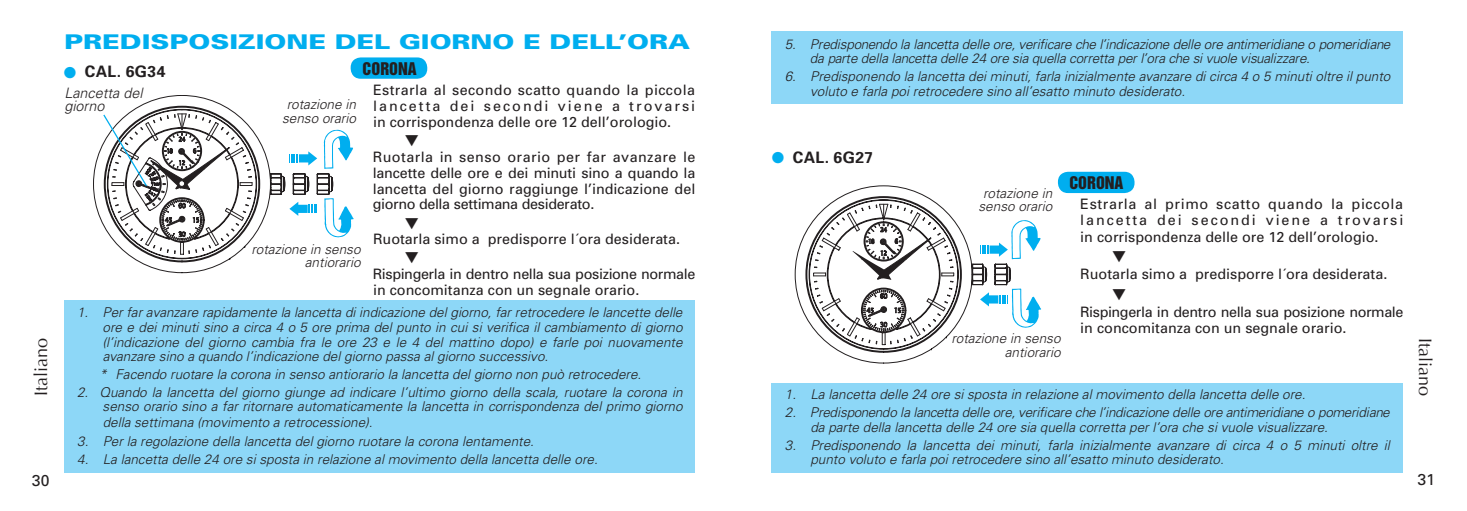
<style>
.page{position:relative;width:1467px;height:511px;background:#fff}
.page>*{position:absolute;margin:0;border:0;box-sizing:border-box;transform-origin:0 0}
.t1{font:900 20.25px "Univers";color:#00aeef;scale:1.3 1}
.t2{font:18px "Optima";color:#231f20}
.t3{font:15.97px "Helvetica Inserat";color:#231f20}
.t4{font:700 15.75px "Univers";letter-spacing:.025em;color:#231f20}
.t5{font:15.75px "Univers";color:#231f20}
.t6{font:14.4px/16px "Univers";color:#231f20;text-align:justify}
.t7{font:14.4px/16px "Univers";letter-spacing:-.02em;color:#231f20}
.t8{font:italic 300 14.4px/13.5px "Univers";color:#231f20}
.t9{font:italic 300 13.5px/14.6px "Univers";color:#231f20}
.s1{color:#00aeef}
</style>
<div class="page">
<svg style="left:93px;top:95px;width:177px;height:178px"></svg>
<div style="left:65px;top:300px;width:630px;height:172px;background:#8dd7f7"></div>
<svg style="left:102px;top:113px;width:151px;height:142px"></svg>
<div style="left:351px;top:57px;width:76px;height:22px;background:#00aeef;border-radius:10px"></div>
<svg style="left:795px;top:185px;width:177px;height:178px"></svg>
<svg style="left:813px;top:203px;width:141px;height:142px"></svg>
<div style="left:772px;top:383px;width:631px;height:89px;background:#8dd7f7"></div>
<div style="left:1058px;top:172px;width:77px;height:21px;background:#00aeef;border-radius:10px"></div>
<svg style="left:270px;top:130px;width:84px;height:107px"></svg>
<svg style="left:972px;top:220px;width:69px;height:107px"></svg>
<div style="left:772px;top:31px;width:631px;height:73px;background:#8dd7f7"></div>
<h1 class="t1" style="left:64px;top:30px;width:483px">PREDISPOSIZIONE DEL GIORNO E DELL’ORA</h1>
<p class="t8" style="left:64px;top:86px;width:80px">Lancetta del giorno</p>
<p class="t9" style="left:810px;top:37px;width:582px;text-indent:-25px">5. Predisponendo la lancetta delle ore, verificare che l’indicazione delle ore antimeridiane o pomeridiane da parte della lancetta delle 24 ore sia quella corretta per l’ora che si vuole visualizzare.</p>
<p class="t9" style="left:810px;top:69px;width:582px;text-indent:-25px">6. Predisponendo la lancetta dei minuti, farla inizialmente avanzare di circa 4 o 5 minuti oltre il punto voluto e farla poi retrocedere sino all’esatto minuto desiderato.</p>
<p class="t3" style="left:363px;top:59px;width:56px">CORONA</p>
<p class="t6" style="left:373px;top:82px;width:324px">Estrarla al secondo scatto quando la piccola lancetta dei secondi viene a trovarsi in corrispondenza delle ore 12 dell’orologio.</p>
<p class="t6" style="left:373px;top:148px;width:324px">Ruotarla in senso orario per far avanzare le lancette delle ore e dei minuti sino a quando la lancetta del giorno raggiunge l’indicazione del giorno della settimana desiderato.</p>
<p class="t6" style="left:373px;top:231px;width:309px">Ruotarla simo a predisporre l´ora desiderata.</p>
<p class="t7" style="left:373px;top:266px;width:324px">Rispingerla in dentro nella sua posizione normale in concomitanza con un segnale orario.</p>
<p class="t9" style="left:103px;top:305px;width:582px;text-align:justify;text-indent:-26px">1. Per far avanzare rapidamente la lancetta di indicazione del giorno, far retrocedere le lancette delle ore e dei minuti sino a circa 4 o 5 ore prima del punto in cui si verifica il cambiamento di giorno (l’indicazione del giorno cambia fra le ore 23 e le 4 del mattino dopo) e farle poi nuovamente avanzare sino a quando l’indicazione del giorno passa al giorno successivo.</p>
<p class="t9" style="left:99px;top:366px;width:543px">* Facendo ruotare la corona in senso antiorario la lancetta del giorno non può retrocedere.</p>
<p class="t9" style="left:103px;top:384px;width:581px;line-height:15.3px;text-align:justify;text-indent:-25px">2. Quando la lancetta del giorno giunge ad indicare l’ultimo giorno della scala, ruotare la corona in senso orario sino a far ritornare automaticamente la lancetta in corrispondenza del primo giorno della settimana (movimento a retrocessione).</p>
<p class="t9" style="left:77px;top:433px;width:458px">3. Per la regolazione della lancetta del giorno ruotare la corona lentamente.</p>
<p class="t9" style="left:77px;top:451px;width:522px">4. La lancetta delle 24 ore si sposta in relazione al movimento della lancetta delle ore.</p>
<p class="t4" style="left:64px;top:62px;width:103px"><span class="s1">●</span> CAL. 6G34</p>
<p class="t9" style="left:282px;top:98px;width:75px;line-height:13.5px;text-align:center">rotazione in senso orario</p>
<p class="t4" style="left:772px;top:148px;width:103px"><span class="s1">●</span> CAL. 6G27</p>
<p class="t3" style="left:1069px;top:173px;width:56px">CORONA</p>
<p class="t6" style="left:1080px;top:196px;width:325px">Estrarla al primo scatto quando la piccola lancetta dei secondi viene a trovarsi in corrispondenza delle ore 12 dell’orologio.</p>
<p class="t6" style="left:1080px;top:266px;width:309px">Ruotarla simo a predisporre l´ora desiderata.</p>
<p class="t7" style="left:1080px;top:304px;width:325px">Rispingerla in dentro nella sua posizione normale in concomitanza con un segnale orario.</p>
<p class="t9" style="left:979px;top:186px;width:75px;line-height:13.5px;text-align:center">rotazione in senso orario</p>
<p class="t9" style="left:251px;top:242px;width:111px;line-height:13.5px;text-align:right">rotazione in senso antiorario</p>
<p class="t9" style="left:951px;top:331px;width:111px;line-height:13.5px;text-align:right">rotazione in senso antiorario</p>
<h2 class="t2" style="left:31px;top:396px;width:60px;rotate:-90deg">Italiano</h2>
<h2 class="t2" style="left:1436px;top:338px;width:60px;rotate:90deg">Italiano</h2>
<p class="t9" style="left:785px;top:387px;width:522px">1. La lancetta delle 24 ore si sposta in relazione al movimento della lancetta delle ore.</p>
<p class="t9" style="left:810px;top:405px;width:581px;text-indent:-26px">2. Predisponendo la lancetta delle ore, verificare che l’indicazione delle ore antimeridiane o pomeridiane da parte della lancetta delle 24 ore sia quella corretta per l’ora che si vuole visualizzare.</p>
<p class="t9" style="left:810px;top:437px;width:581px;text-indent:-26px">3. Predisponendo la lancetta dei minuti, farla inizialmente avanzare di circa 4 o 5 minuti oltre il punto voluto e farla poi retrocedere sino all’esatto minuto desiderato.</p>
<p class="t5" style="left:32px;top:471px;width:19px">30</p>
<p class="t5" style="left:1418px;top:470px;width:19px">31</p>
</div>
